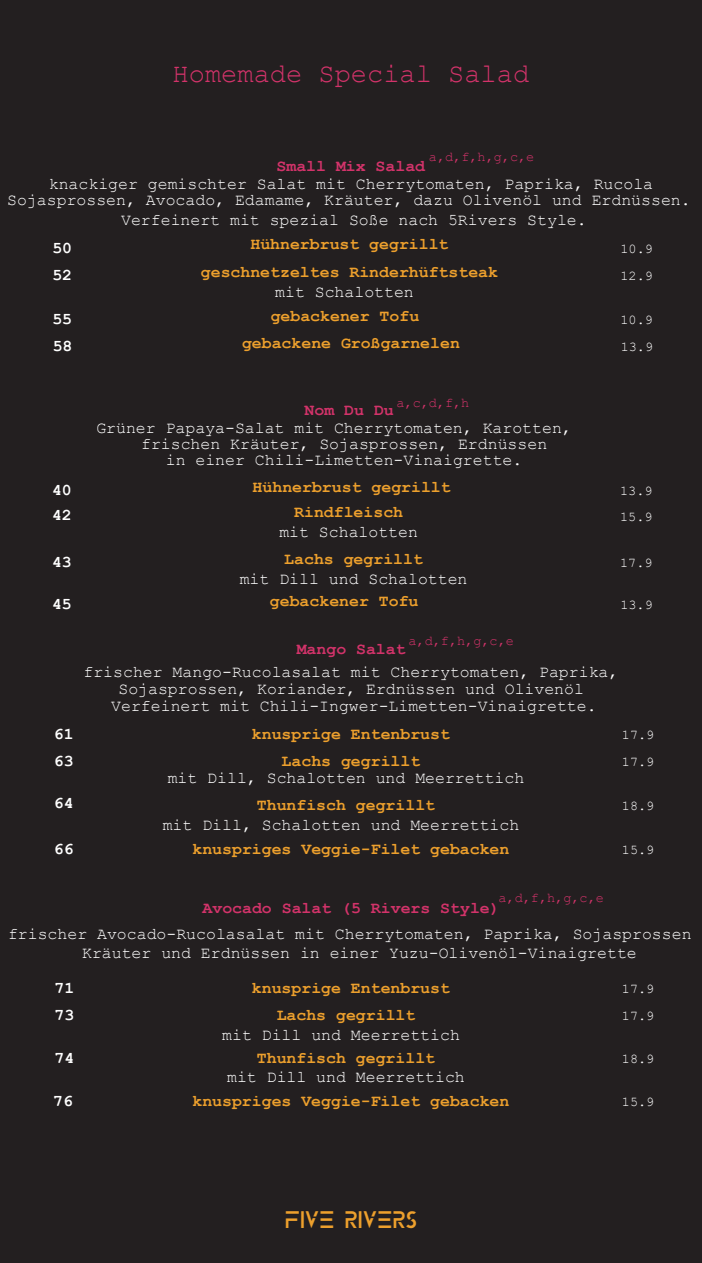
<style>
.page{position:relative;width:702px;height:1263px;background:#fff}
.page>*{position:absolute;margin:0;border:0;box-sizing:border-box;transform-origin:0 0}
.t1{font:27px "Courier New";color:#d3336a}
.t2{font:24px "Colony";color:#eda02d}
.t3{font:16.5px/17.1px "Courier New";color:#fff}
.t4{font:700 16.5px "Courier New";color:#eda02d}
.t5{font:700 16.5px "Courier New";color:#d3336a}
.t6{font:700 16.5px "Courier New";color:#fff}
.t7{font:13.5px "Courier New";color:#fff}
.t8{font:13.5px "Courier New";color:#d3336a}
</style>
<div class="page">
<div style="left:0;top:1px;width:702px;height:1262px;background:#231f20"></div>
<h1 class="t1" style="left:173px;top:57px;width:358px">Homemade Special Salad</h1>
<p class="t8" style="left:429px;top:148px;width:107px">a,d,f,h,g,c,e</p>
<p class="t5" style="left:276px;top:156px;width:150px">Small Mix Salad</p>
<p class="t3" style="left:49px;top:174px;width:605px">knackiger gemischter Salat mit Cherrytomaten, Paprika, Rucola</p>
<p class="t3" style="left:121px;top:189px;width:571px;line-height:19.8px;text-indent:-114px">Sojasprossen, Avocado, Edamame, Kräuter, dazu Olivenöl und Erdnüssen.<br>Verfeinert mit spezial Soße nach 5Rivers Style.</p>
<p class="t6" style="left:52px;top:238px;width:21px">50</p>
<p class="t4" style="left:250px;top:234px;width:200px">Hühnerbrust gegrillt</p>
<p class="t7" style="left:620px;top:241px;width:34px">10.9</p>
<p class="t6" style="left:52px;top:265px;width:21px">52</p>
<p class="t4" style="left:201px;top:262px;width:299px">geschnetzeltes Rinderhüftsteak</p>
<p class="t3" style="left:275px;top:283px;width:140px">mit Schalotten</p>
<p class="t7" style="left:620px;top:268px;width:34px">12.9</p>
<p class="t6" style="left:52px;top:309px;width:21px">55</p>
<p class="t4" style="left:271px;top:306px;width:150px">gebackener Tofu</p>
<p class="t7" style="left:620px;top:311px;width:34px">10.9</p>
<p class="t6" style="left:53px;top:336px;width:21px">58</p>
<p class="t4" style="left:242px;top:333px;width:219px">gebackene Großgarnelen</p>
<p class="t7" style="left:620px;top:338px;width:34px">13.9</p>
<p class="t8" style="left:396px;top:395px;width:74px">a,c,d,f,h</p>
<p class="t5" style="left:304px;top:400px;width:91px">Nom Du Du</p>
<p class="t3" style="left:96px;top:418px;width:477px">Grüner Papaya-Salat mit Cherrytomaten, Karotten,</p>
<p class="t3" style="left:141px;top:434px;width:407px">frischen Kräuter, Sojasprossen, Erdnüssen</p>
<p class="t3" style="left:166px;top:451px;width:358px">in einer Chili-Limetten-Vinaigrette.</p>
<p class="t6" style="left:52px;top:479px;width:21px">40</p>
<p class="t4" style="left:253px;top:476px;width:200px">Hühnerbrust gegrillt</p>
<p class="t7" style="left:620px;top:482px;width:34px">13.9</p>
<p class="t6" style="left:52px;top:504px;width:21px">42</p>
<p class="t4" style="left:294px;top:501px;width:110px">Rindfleisch</p>
<p class="t3" style="left:279px;top:522px;width:140px">mit Schalotten</p>
<p class="t6" style="left:52px;top:552px;width:21px">43</p>
<p class="t4" style="left:284px;top:549px;width:140px">Lachs gegrillt</p>
<p class="t3" style="left:240px;top:570px;width:229px">mit Dill und Schalotten</p>
<p class="t7" style="left:620px;top:509px;width:34px">15.9</p>
<p class="t7" style="left:620px;top:554px;width:34px">17.9</p>
<p class="t6" style="left:52px;top:594px;width:21px">45</p>
<p class="t4" style="left:270px;top:591px;width:150px">gebackener Tofu</p>
<p class="t7" style="left:620px;top:597px;width:34px">13.9</p>
<p class="t8" style="left:408px;top:633px;width:107px">a,d,f,h,g,c,e</p>
<p class="t5" style="left:297px;top:638px;width:110px">Mango Salat</p>
<p class="t3" style="left:83px;top:663px;width:536px;text-align:center">frischer Mango-Rucolasalat mit Cherrytomaten, Paprika,<br>Sojasprossen, Koriander, Erdnüssen und Olivenöl<br>Verfeinert mit Chili-Ingwer-Limetten-Vinaigrette.</p>
<p class="t6" style="left:54px;top:724px;width:21px">61</p>
<p class="t4" style="left:252px;top:724px;width:199px">knusprige Entenbrust</p>
<p class="t7" style="left:622px;top:727px;width:34px">17.9</p>
<p class="t6" style="left:54px;top:751px;width:21px">63</p>
<p class="t4" style="left:281px;top:751px;width:140px">Lachs gegrillt</p>
<p class="t7" style="left:622px;top:754px;width:34px">17.9</p>
<p class="t3" style="left:168px;top:769px;width:358px">mit Dill, Schalotten und Meerrettich</p>
<p class="t6" style="left:54px;top:793px;width:21px">64</p>
<p class="t4" style="left:257px;top:794px;width:180px">Thunfisch gegrillt</p>
<p class="t3" style="left:163px;top:815px;width:358px">mit Dill, Schalotten und Meerrettich</p>
<p class="t7" style="left:622px;top:797px;width:34px">18.9</p>
<p class="t6" style="left:54px;top:838px;width:21px">66</p>
<p class="t4" style="left:192px;top:838px;width:318px">knuspriges Veggie-Filet gebacken</p>
<p class="t7" style="left:622px;top:841px;width:34px">15.9</p>
<p class="t8" style="left:498px;top:889px;width:107px">a,d,f,h,g,c,e</p>
<p class="t5" style="left:202px;top:897px;width:299px">Avocado Salat (5 Rivers Style)</p>
<p class="t3" style="left:82px;top:923px;width:611px;line-height:19.6px;text-indent:-74px">frischer Avocado-Rucolasalat mit Cherrytomaten, Paprika, Sojasprossen<br>Kräuter und Erdnüssen in einer Yuzu-Olivenöl-Vinaigrette</p>
<p class="t6" style="left:54px;top:977px;width:21px">71</p>
<p class="t4" style="left:252px;top:977px;width:199px">knusprige Entenbrust</p>
<p class="t7" style="left:622px;top:980px;width:34px">17.9</p>
<p class="t6" style="left:54px;top:1005px;width:21px">73</p>
<p class="t4" style="left:277px;top:1005px;width:140px">Lachs gegrillt</p>
<p class="t3" style="left:222px;top:1026px;width:239px">mit Dill und Meerrettich</p>
<p class="t7" style="left:622px;top:1008px;width:34px">17.9</p>
<p class="t6" style="left:54px;top:1047px;width:21px">74</p>
<p class="t4" style="left:257px;top:1047px;width:180px">Thunfisch gegrillt</p>
<p class="t3" style="left:227px;top:1068px;width:239px">mit Dill und Meerrettich</p>
<p class="t7" style="left:622px;top:1050px;width:34px">18.9</p>
<p class="t6" style="left:53px;top:1090px;width:21px">76</p>
<p class="t4" style="left:192px;top:1090px;width:318px">knuspriges Veggie-Filet gebacken</p>
<p class="t7" style="left:622px;top:1093px;width:34px">15.9</p>
<h2 class="t2" style="left:285px;top:1207px;width:134px">FIVE RIVERS</h2>
</div>
